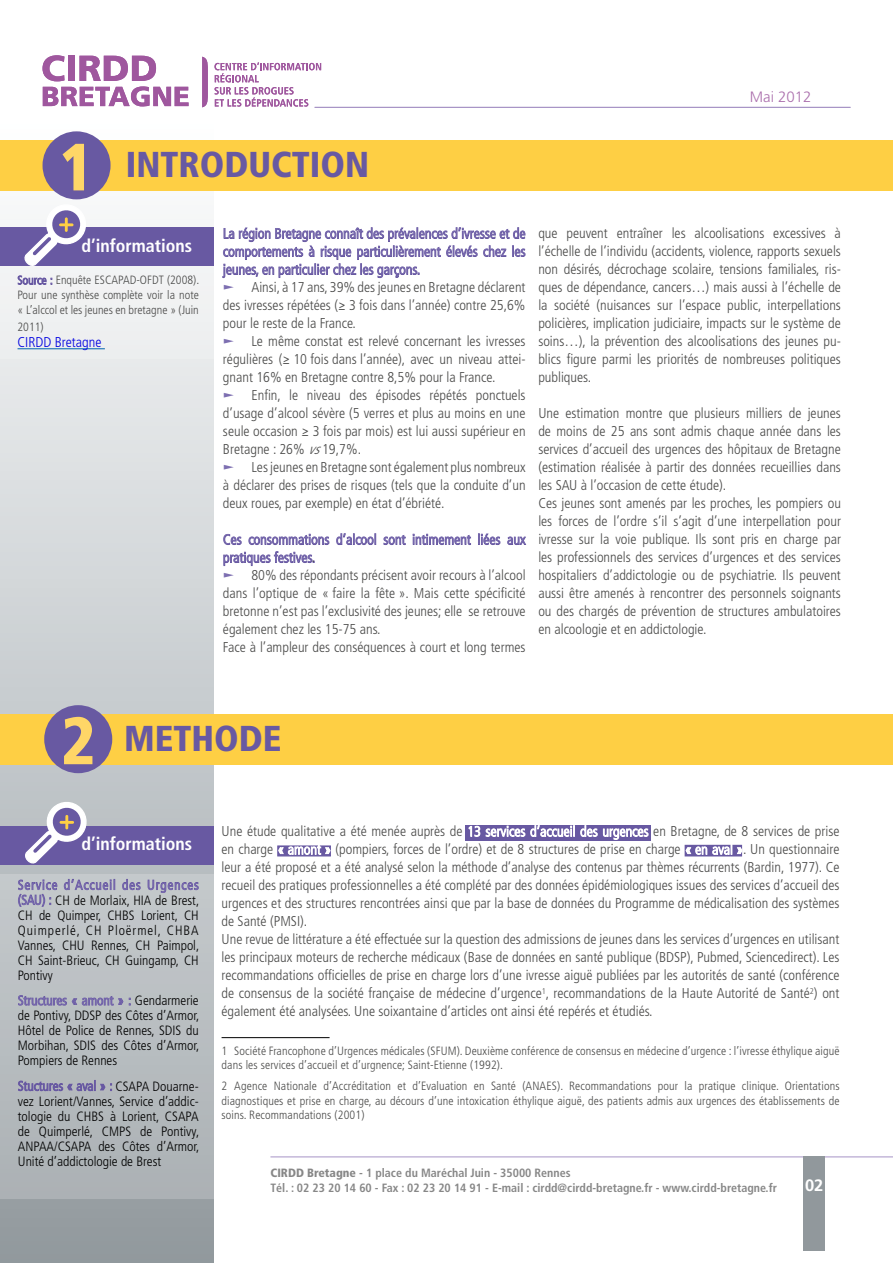
<style>
.page{position:relative;width:893px;height:1263px;background:#fff}
.page>*{position:absolute;margin:0;border:0;box-sizing:border-box;transform-origin:0 0}
.t1{font:900 condensed 36px "Frutiger";color:#6859a2}
.t2{font:700 condensed 18px "Frutiger";color:#fff}
.t3{font:700 16.5px "Frutiger";color:#fff}
.t4{font:300 15px "Frutiger";color:#ab70ad}
.t5{font:300 condensed 14.25px/18px "Frutiger";color:#4a4a49;text-align:justify}
.t6{font:300 condensed 14.25px "Frutiger";color:#0000e1}
.t7{font:300 condensed 13.5px/15px "Frutiger";color:#000;text-align:justify}
.t8{font:300 condensed 12px/14.4px "Frutiger";letter-spacing:.01em;color:#4a4a49;text-align:justify}
.t9{font:700 condensed 12px/15px "Frutiger";color:#878787}
.s1{font-size:66.75px;color:#ffd667}
.s2{color:#6859a2}
.s3{color:#7d6fb1}
.s4{font-family:"Trebuchet MS";font-weight:400;font-stretch:normal}
.s5{font-style:italic}
.s6{color:#fff}
.s7{font-weight:900}
</style>
<div class="page">
<svg style="left:0;top:132px;width:213px;height:1131px;background:#cdd1d3"></svg>
<hr style="left:270px;top:1157px;width:623px;height:1px;background:#a794c6">
<div style="left:465px;top:825px;width:186px;height:15px;background:#6859a2"></div>
<svg style="left:277px;top:845px;width:54px;height:11px"></svg>
<svg style="left:43px;top:55px;width:146px;height:51px"></svg>
<svg style="left:214px;top:62px;width:107px;height:45px"></svg>
<svg style="left:202px;top:57px;width:6px;height:50px"></svg>
<hr style="left:315px;top:107px;width:535px;height:1px;background:#a794c6">
<div style="left:0;top:140px;width:893px;height:50px;background:#fecf44"></div>
<div style="left:804px;top:1157px;width:21px;height:94px;background:#91989c"></div>
<div style="left:43px;top:131px;width:68px;height:68px;background:#6859a2;border-radius:50%"></div>
<div style="left:0;top:266px;width:213px;height:93px;background:#eff1f2"></div>
<hr style="left:18px;top:348px;width:87px;height:1px;background:#0064ae">
<svg style="left:18px;top:276px;width:34px;height:9px"></svg>
<svg style="left:223px;top:227px;width:302px;height:51px"></svg>
<svg style="left:223px;top:534px;width:18px;height:11px"></svg>
<svg style="left:249px;top:534px;width:80px;height:11px"></svg>
<svg style="left:336px;top:533px;width:40px;height:12px"></svg>
<svg style="left:384px;top:535px;width:22px;height:10px"></svg>
<svg style="left:413px;top:534px;width:58px;height:11px"></svg>
<svg style="left:478px;top:534px;width:22px;height:11px"></svg>
<svg style="left:507px;top:537px;width:19px;height:8px"></svg>
<svg style="left:224px;top:551px;width:90px;height:15px"></svg>
<div style="left:0;top:874px;width:213px;height:324px;background:#b8bdc1"></div>
<svg style="left:64px;top:876px;width:51px;height:14px"></svg>
<svg style="left:122px;top:879px;width:19px;height:11px"></svg>
<svg style="left:147px;top:879px;width:52px;height:14px"></svg>
<svg style="left:18px;top:879px;width:40px;height:28px"></svg>
<svg style="left:18px;top:995px;width:113px;height:11px"></svg>
<svg style="left:18px;top:1080px;width:94px;height:12px"></svg>
<div style="left:0;top:228px;width:213px;height:38px;background:#6859a2"></div>
<svg style="left:23px;top:203px;width:66px;height:63px"></svg>
<div style="left:0;top:714px;width:893px;height:50px;background:#fecf44"></div>
<div style="left:44px;top:705px;width:68px;height:68px;background:#6859a2;border-radius:50%"></div>
<svg style="left:469px;top:826px;width:11px;height:11px"></svg>
<svg style="left:278px;top:845px;width:52px;height:10px"></svg>
<svg style="left:486px;top:825px;width:256px;height:31px"></svg>
<hr style="left:222px;top:1037px;width:108px;height:1px;background:#000">
<div style="left:0;top:826px;width:213px;height:38px;background:#6859a2"></div>
<svg style="left:23px;top:800px;width:67px;height:65px"></svg>
<p class="t4" style="left:750px;top:88px;width:63px">Mai 2012</p>
<h1 class="t1" style="left:59px;top:143px;width:312px"><span class="s1">1</span> INTRODUCTION</h1>
<p class="t2" style="left:81px;top:235px;width:112px">d’informations</p>
<p class="t8" style="left:18px;top:273px;width:183px;line-height:15px"><span class="s2">Source</span> <span class="s3">:</span> Enquête ESCAPAD-OFDT (2008).<br>Pour une synthèse complète voir la note « L’alccol et les jeunes en bretagne » (Juin</p>
<p class="t8" style="left:18px;top:320px;width:28px">2011)</p>
<p class="t6" style="left:18px;top:334px;width:85px">CIRDD Bretagne</p>
<p class="t5" style="left:223px;top:279px;width:304px"><span class="s3">❑</span> Ainsi, à 17 ans, 39% des jeunes en Bretagne déclarent des ivresses répétées (<span class="s4">≥</span> 3 fois dans l’année) contre 25,6% pour le reste de la France.</p>
<p class="t5" style="left:223px;top:333px;width:304px"><span class="s3">❑</span> Le même constat est relevé concernant les ivresses régulières (<span class="s4">≥</span> 10 fois dans l’année), avec un niveau attei&shy;gnant 16% en Bretagne contre 8,5% pour la France.</p>
<p class="t5" style="left:223px;top:387px;width:304px"><span class="s3">❑</span> Enfin, le niveau des épisodes répétés ponctuels d’usage d’alcool sévère (5 verres et plus au moins en une seule occasion <span class="s4">≥</span> 3 fois par mois) est lui aussi supérieur en Bretagne : 26% <span class="s5">vs</span>19,7%.</p>
<p class="t5" style="left:223px;top:459px;width:304px"><span class="s3">❑</span> Les jeunes en Bretagne sont également plus nombreux à déclarer des prises de risques (tels que la conduite d’un deux roues, par exemple) en état d’ébriété.</p>
<p class="t5" style="left:223px;top:567px;width:304px;text-align:left"><span class="s3">❑</span> 80% des répondants précisent avoir recours à l’alcool dans l’optique de « faire la fête ». Mais cette spécificité bretonne n’est pas l’exclusivité des jeunes; elle se retrouve également chez les 15-75 ans.<br>Face à l’ampleur des conséquences à court et long termes</p>
<p class="t5" style="left:538px;top:225px;width:304px">que peuvent entraîner les alcoolisations excessives à l’échelle de l’individu (accidents, violence, rapports sexuels non désirés, décrochage scolaire, tensions familiales, ris&shy;ques de dépendance, cancers…) mais aussi à l’échelle de la société (nuisances sur l’espace public, interpellations policières, implication judiciaire, impacts sur le système de soins…), la prévention des alcoolisations des jeunes pu&shy;blics figure parmi les priorités de nombreuses politiques publiques.</p>
<p class="t5" style="left:538px;top:405px;width:304px;text-align:left">Une estimation montre que plusieurs milliers de jeunes de moins de 25 ans sont admis chaque année dans les services d’accueil des urgences des hôpitaux de Bretagne (estimation réalisée à partir des données recueillies dans les SAU à l’occasion de cette étude).<br>Ces jeunes sont amenés par les proches, les pompiers ou les forces de l’ordre s’il s’agit d’une interpellation pour ivresse sur la voie publique. Ils sont pris en charge par les professionnels des services d’urgences et des services hospitaliers d’addictologie ou de psychiatrie. Ils peuvent aussi être amenés à rencontrer des personnels soignants ou des chargés de prévention de structures ambulatoires en alcoologie et en addictologie.</p>
<h1 class="t1" style="left:61px;top:717px;width:222px"><span class="s1">2</span> METHODE</h1>
<p class="t2" style="left:81px;top:833px;width:112px">d’informations</p>
<p class="t7" style="left:18px;top:892px;width:183px"><span class="s3">(SAU) :</span> CH de Morlaix, HIA de Brest, CH de Quimper, CHBS Lorient, CH Quimperlé, CH Ploërmel, CHBA Vannes, CHU Rennes, CH Paimpol, CH Saint-Brieuc, CH Guingamp, CH Pontivy</p>
<p class="t7" style="left:18px;top:1008px;width:183px">de Pontivy, DDSP des Côtes d’Armor, Hôtel de Police de Rennes, SDIS du Morbihan, SDIS des Côtes d’Armor, Pompiers de Rennes</p>
<p class="t7" style="left:18px;top:1093px;width:183px">vez Lorient/Vannes, Service d’addic&shy;tologie du CHBS à Lorient, CSAPA de Quimperlé, CMPS de Pontivy, ANPAA/CSAPA des Côtes d’Armor, Unité d’addictologie de Brest</p>
<p class="t5" style="left:222px;top:823px;width:619px;text-align:left">Une étude qualitative a été menée auprès de <span class="s6">13 services d’accueil des urgences</span> en Bretagne, de 8 services de prise en charge <span class="s6">« amont »</span> (pompiers, forces de l’ordre) et de 8 structures de prise en charge <span class="s6">« en aval »</span>. Un questionnaire leur a été proposé et a été analysé selon la méthode d’analyse des contenus par thèmes récurrents (Bardin, 1977). Ce recueil des pratiques professionnelles a été complété par des données épidémiologiques issues des services d’accueil des urgences et des structures rencontrées ainsi que par la base de données du Programme de médicalisation des systèmes de Santé (PMSI).<br>Une revue de littérature a été effectuée sur la question des admissions de jeunes dans les services d’urgences en utilisant les principaux moteurs de recherche médicaux (Base de données en santé publique (BDSP), Pubmed, Sciencedirect). Les recommandations officielles de prise en charge lors d’une ivresse aiguë publiées par les autorités de santé (conférence de consensus de la société française de médecine d’urgence<sup>1</sup>, recommandations de la Haute Autorité de Santé<sup>2</sup>) ont également été analysées. Une soixantaine d’articles ont ainsi été repérés et étudiés.</p>
<p class="t8" style="left:222px;top:1043px;width:619px">1 Société Francophone d’Urgences médicales (SFUM). Deuxième conférence de consensus en médecine d’urgence : l’ivresse éthylique aiguë dans les services d’accueil et d’urgnence; Saint-Etienne (1992).</p>
<p class="t8" style="left:222px;top:1079px;width:619px">2 Agence Nationale d’Accréditation et d’Evaluation en Santé (ANAES). Recommandations pour la pratique clinique. Orientations diagnostiques et prise en charge, au décours d’une intoxication éthylique aiguë, des patients admis aux urgences des établissements de soins. Recommandations (2001)</p>
<p class="t9" style="left:270px;top:1165px;width:508px"><span class="s7">CIRDD Bretagne</span> - 1 place du Maréchal Juin - 35000 Rennes<br>Tél. : 02 23 20 14 60 - Fax : 02 23 20 14 91 - E-mail : cirdd@cirdd-bretagne.fr - www.cirdd-bretagne.fr</p>
<p class="t3" style="left:805px;top:1175px;width:20px">1002</p>
</div>
